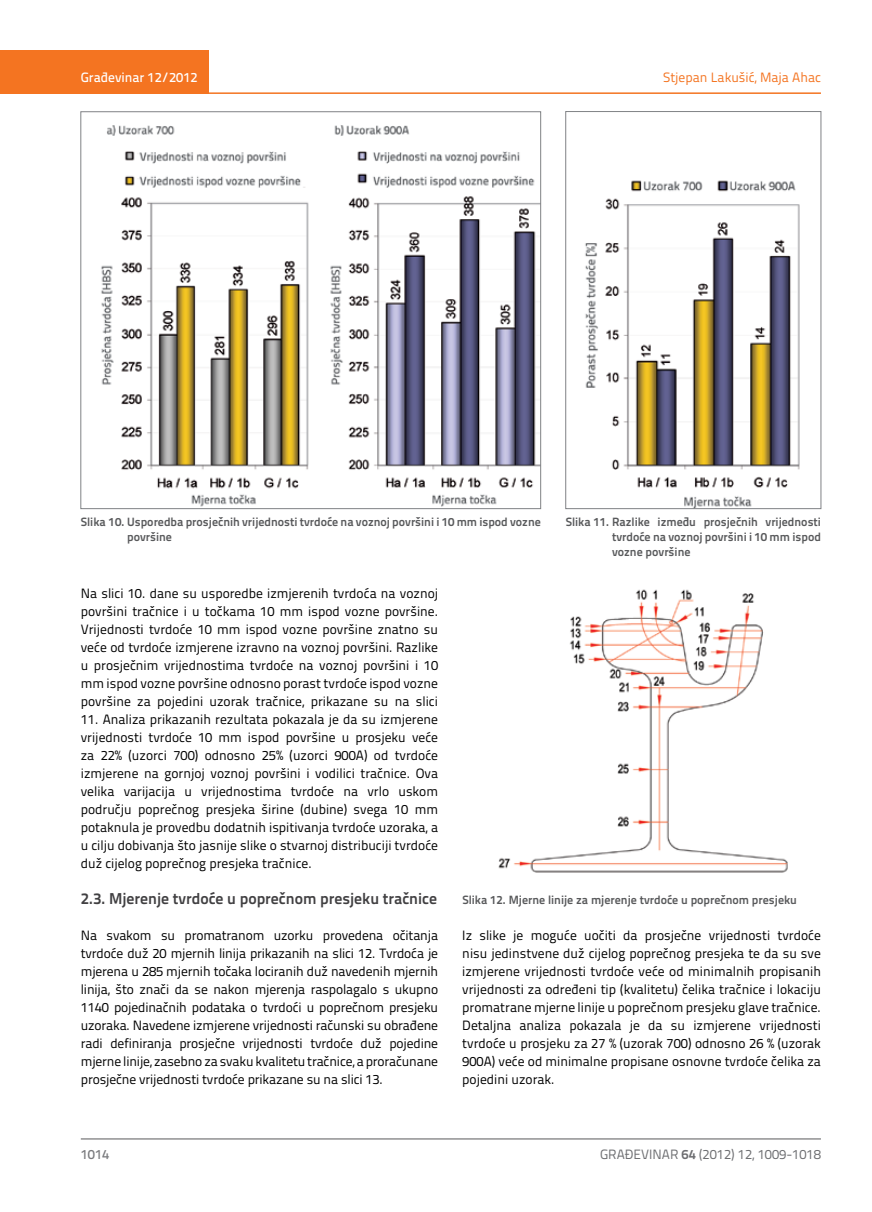
<style>
.page{position:relative;width:872px;height:1212px;background:#fff}
.page>*{position:absolute;margin:0;border:0;box-sizing:border-box;transform-origin:0 0}
.t1{font:700 15.75px "Titillium Text 22 L";color:#414042}
.t2{font:13.5px/18px "Titillium Text 22 L";color:#000;text-align:justify}
.t3{font:13.5px "Titillium Text 22 L";color:#6d6e71}
.t4{font:13.5px "Titillium Text 22 L";color:#f47421}
.t5{font:500 13.5px "Titillium Text 22 L";color:#fff}
.t6{font:500 13.5px "Titillium Text 22 L";color:#797a7d}
.t7{font:700 12px/15px "Titillium Text 22 L";color:#58595b;text-align:justify}
.s1{font-weight:700}
</style>
<div class="page">
<div style="left:0;top:50px;width:208px;height:44px;background:#f47421"></div>
<hr style="left:0;top:92px;width:821px;height:2px;background:#f47421">
<hr style="left:81px;top:1139px;width:740px;height:1px;background:#58595b">
<img style="left:101px;top:125px;width:438px;height:382px">
<img style="left:585px;top:180px;width:215px;height:327px">
<div style="left:565px;top:111px;width:256px;height:398px;border:1px solid #808285"></div>
<img style="left:498px;top:589px;width:290px;height:284px">
<p class="t5" style="left:81px;top:67px;width:118px">Građevinar 12/2012</p>
<p class="t4" style="left:663px;top:68px;width:159px">Stjepan Lakušić, Maja Ahac</p>
<p class="t7" style="left:127px;top:513px;width:415px;text-indent:-46px">Slika 10. Usporedba prosječnih vrijednosti tvrdoće na voznoj površini i 10 mm ispod vozne površine</p>
<p class="t7" style="left:612px;top:513px;width:210px;text-indent:-46px">Slika 11. Razlike između prosječnih vrijednosti tvrdoće na voznoj površini i 10 mm ispod vozne površine</p>
<p class="t2" style="left:81px;top:583px;width:359px">Na slici 10. dane su usporedbe izmjerenih tvrdoća na voznoj površini tračnice i u točkama 10 mm ispod vozne površine.<br>Vrijednosti tvrdoće 10 mm ispod vozne površine znatno su veće od tvrdoće izmjerene izravno na voznoj površini. Razlike u prosječnim vrijednostima tvrdoće na voznoj površini i 10 mm ispod vozne površine odnosno porast tvrdoće ispod vozne površine za pojedini uzorak tračnice, prikazane su na slici</p>
<p class="t2" style="left:81px;top:709px;width:359px">11. Analiza prikazanih rezultata pokazala je da su izmjerene vrijednosti tvrdoće 10 mm ispod površine u prosjeku veće za 22% (uzorci 700) odnosno 25% (uzorci 900A) od tvrdoće izmjerene na gornjoj voznoj površini i vodilici tračnice. Ova velika varijacija u vrijednostima tvrdoće na vrlo uskom području poprečnog presjeka širine (dubine) svega 10 mm potaknula je provedbu dodatnih ispitivanja tvrdoće uzoraka, a u cilju dobivanja što jasnije slike o stvarnoj distribuciji tvrdoće duž cijelog poprečnog presjeka tračnice.</p>
<p class="t1" style="left:81px;top:886px;width:358px">2.3. Mjerenje tvrdoće u poprečnom presjeku tračnice</p>
<p class="t2" style="left:81px;top:926px;width:359px">Na svakom su promatranom uzorku provedena očitanja tvrdoće duž 20 mjernih linija prikazanih na slici 12. Tvrdoća je mjerena u 285 mjernih točaka lociranih duž navedenih mjernih linija, što znači da se nakon mjerenja raspolagalo s ukupno 1140 pojedinačnih podataka o tvrdoći u poprečnom presjeku uzoraka. Navedene izmjerene vrijednosti računski su obrađene radi definiranja prosječne vrijednosti tvrdoće duž pojedine mjerne linije, zasebno za svaku kvalitetu tračnice, a proračunane prosječne vrijednosti tvrdoće prikazane su na slici 13.</p>
<p class="t2" style="left:462px;top:926px;width:360px">Iz slike je moguće uočiti da prosječne vrijednosti tvrdoće nisu jedinstvene duž cijelog poprečnog presjeka te da su sve izmjerene vrijednosti tvrdoće veće od minimalnih propisanih vrijednosti za određeni tip (kvalitetu) čelika tračnice i lokaciju promatrane mjerne linije u poprečnom presjeku glave tračnice.<br>Detaljna analiza pokazala je da su izmjerene vrijednosti tvrdoće u prosjeku za 27 % (uzorak 700) odnosno 26 % (uzorak 900A) veće od minimalne propisane osnovne tvrdoće čelika za pojedini uzorak.</p>
<p class="t7" style="left:462px;top:892px;width:336px">Slika 12. Mjerne linije za mjerenje tvrdoće u poprečnom presjeku</p>
<p class="t6" style="left:81px;top:1144px;width:30px">1014</p>
<p class="t3" style="left:600px;top:1144px;width:222px">GRAĐEVINAR <span class="s1">64</span> (2012) 12, 1009-1018</p>
</div>
